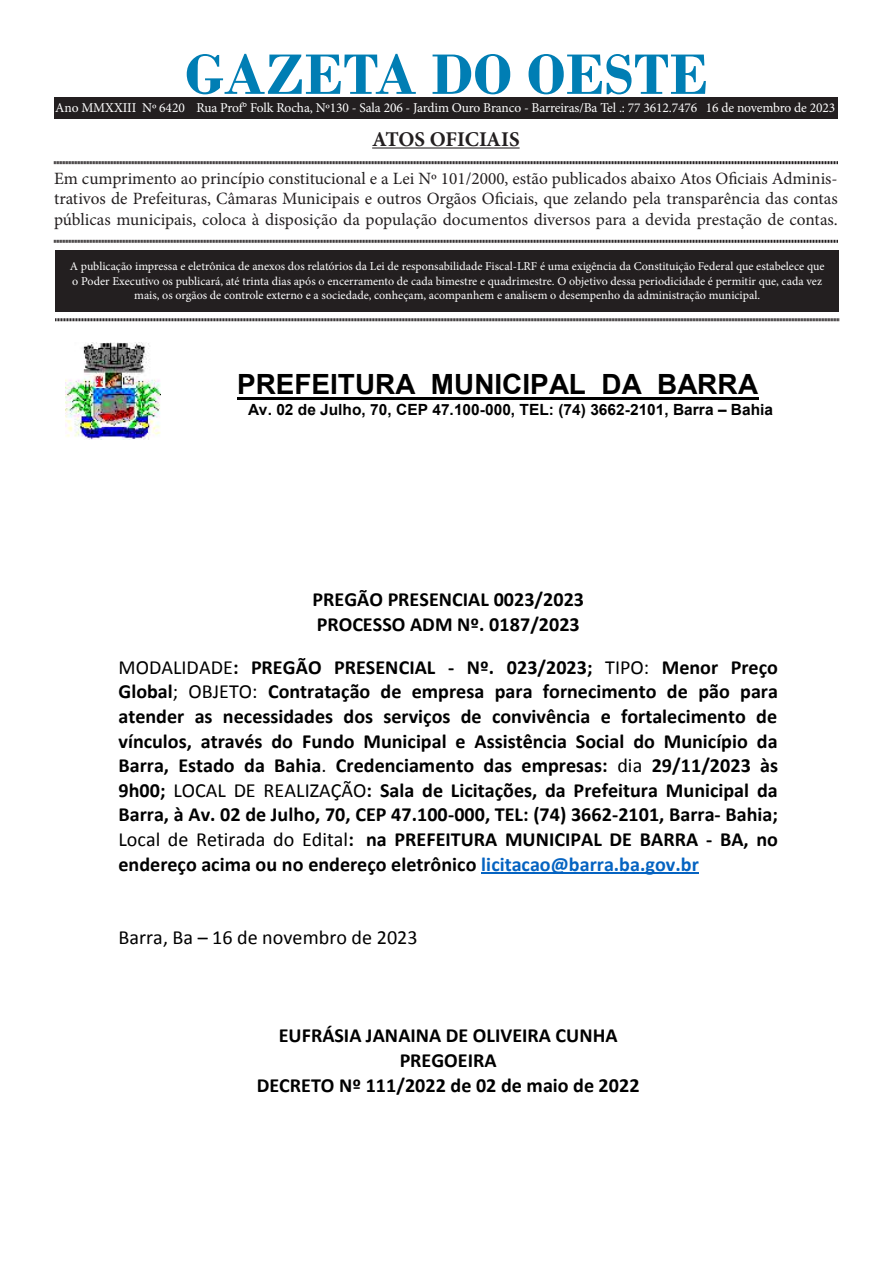
<style>
.page{position:relative;width:893px;height:1263px;background:#fff}
.page>*{position:absolute;margin:0;border:0;box-sizing:border-box;transform-origin:0 0}
.t1{font:700 60px "Bodoni";color:#007eb4}
.t2{font:700 27.9px "Arial";color:#000}
.t3{font:700 21px "Minion Pro";letter-spacing:-.005em;color:#231f20}
.t4{font:700 20.1px/24.6px "Calibri";color:#000}
.t5{font:20.1px "Calibri";color:#000}
.t6{font:17.25px/20.7px "Minion Pro";color:#231f20;text-align:justify}
.t7{font:700 15.45px "Arial";color:#000}
.t8{font:13.5px "Minion Pro";letter-spacing:-.01em;color:#fff}
.t9{font:12px/14.4px "Minion Pro";color:#fff;text-align:center}
.s1{font-style:inherit}
.s2{font-weight:400}
.s3{color:#0563c1}
</style>
<div class="page">
<div style="left:55px;top:250px;width:784px;height:61px;background:#231f20"></div>
<hr style="left:372px;top:147px;width:148px;height:2px;background:#231f20">
<svg style="left:54px;top:161px;width:784px;height:4px;background:#908e8e"></svg>
<svg style="left:54px;top:239px;width:784px;height:4px;background:#908e8e"></svg>
<svg style="left:55px;top:318px;width:784px;height:4px;background:#908e8e"></svg>
<div style="left:54px;top:98px;width:784px;height:20px;background:#231f20"></div>
<img style="left:65px;top:343px;width:95px;height:97px">
<hr style="left:237px;top:397px;width:521px;height:3px;background:#000">
<hr style="left:481px;top:872px;width:218px;height:2px;background:#0563c1">
<p class="t1" style="left:185px;top:39px;width:525px">GAZETA DO OESTE</p>
<p class="t3" style="left:372px;top:124px;width:149px">ATOS OFICIAIS</p>
<p class="t6" style="left:54px;top:168px;width:785px">Em cumprimento ao princípio constitucional e a Lei Nº 101/2000, estão publicados abaixo Atos Oficiais Adminis&shy;trativos de Prefeituras, Câmaras Municipais e outros Orgãos Oficiais, que zelando pela transparência das contas públicas municipais, coloca à disposição da população documentos diversos para a devida prestação de contas.</p>
<p class="t9" style="left:70px;top:259px;width:756px">A publicação impressa e eletrônica de anexos dos relatórios da Lei de responsabilidade Fiscal-LRF é uma exigência da Constituição Federal que estabelece que o Poder Executivo os publicará, até trinta dias após o encerramento de cada bimestre e quadrimestre. O objetivo dessa periodicidade é permitir que, cada vez mais, os orgãos de controle externo e a sociedade, conheçam, acompanhem e analisem o desempenho da administração municipal.</p>
<p class="t8" style="left:55px;top:98px;width:781px">Ano MMXXIII Nº 6420 Rua Prof° Folk Rocha, Nº130 - Sala 206 - Jardim Ouro Branco - Barreiras/Ba Tel .: 77 3612.7476 16 de novembro de 2023</p>
<p class="t2" style="left:237px;top:366px;width:523px">PREFEITURA MUNICIPAL DA BARRA</p>
<p class="t7" style="left:248px;top:399px;width:526px">Av. 02 de Julho, 70, CEP 47.100-000, TEL: (74) 3662-2101, Barra <span class="s1">–</span> Bahia</p>
<p class="t4" style="left:313px;top:587px;width:273px">PREGÃO PRESENCIAL 0023/2023<br>PROCESSO ADM Nº. 0187/2023</p>
<p class="t4" style="left:118px;top:655px;width:661px;text-align:justify"><span class="s2">MODALIDADE</span>: PREGÃO PRESENCIAL - Nº. 023/2023; <span class="s2">TIPO:</span> Menor Preço Global<span class="s2">; OBJETO:</span> Contratação de empresa para fornecimento de pão para atender as necessidades dos serviços de convivência e fortalecimento de vínculos, através do Fundo Municipal e Assistência Social do Município da Barra, Estado da Bahia<span class="s2">.</span> Credenciamento das empresas: <span class="s2">dia</span> 29/11/2023 às 9h00; <span class="s2">LOCAL DE REALIZAÇÃO</span>: Sala de Licitações, da Prefeitura Municipal da Barra, à Av. 02 de Julho, 70, CEP 47.100-000, TEL: (74) 3662-2101, Barra- Bahia; <span class="s2">Local de Retirada do Edital</span>: na PREFEITURA MUNICIPAL DE BARRA - BA, no endereço acima ou no endereço eletrônico <span class="s3">licitacao@barra.ba.gov.br</span></p>
<p class="t5" style="left:119px;top:925px;width:301px">Barra, Ba – 16 de novembro de 2023</p>
<p class="t4" style="left:257px;top:1023px;width:384px;text-align:center">EUFRÁSIA JANAINA DE OLIVEIRA CUNHA<br>PREGOEIRA<br>DECRETO Nº 111/2022 de 02 de maio de 2022</p>
</div>
